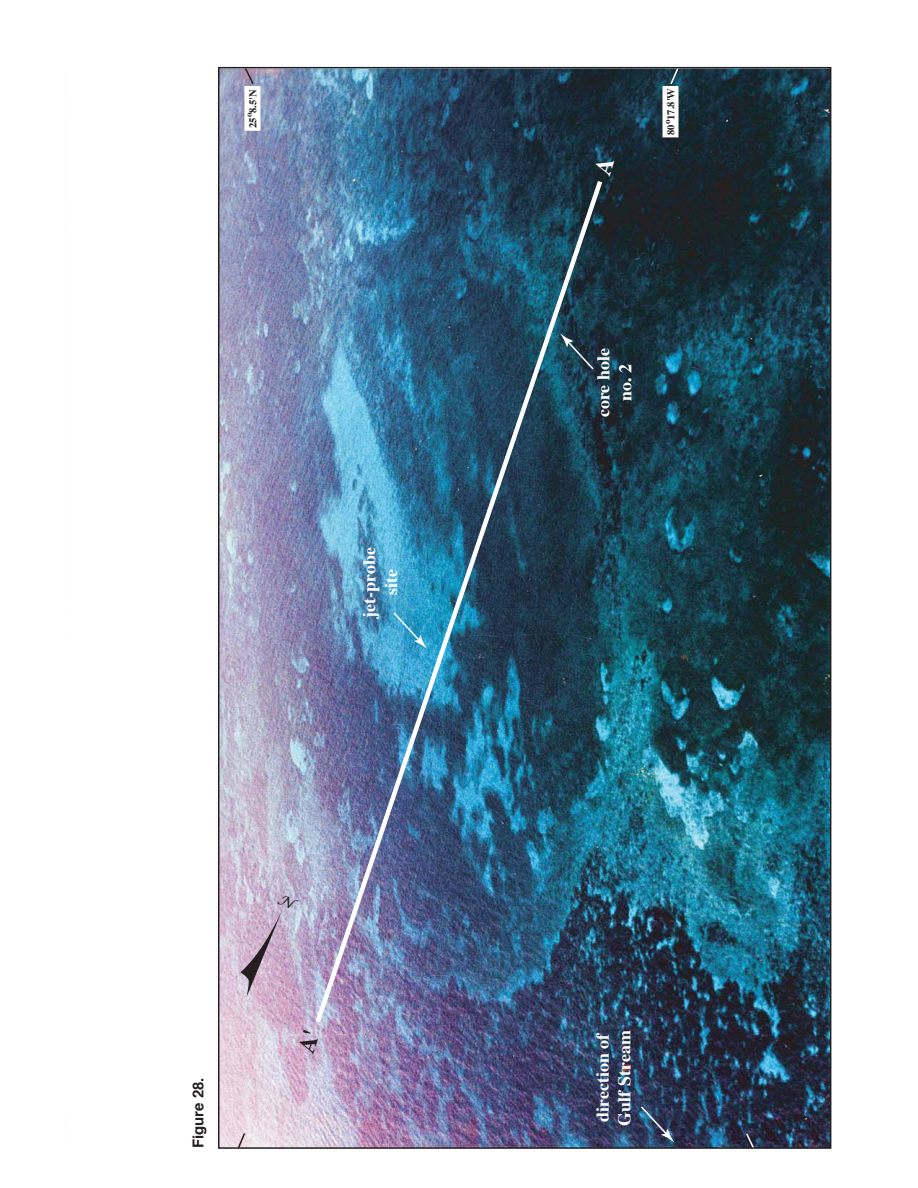
<style>
.page{position:relative;width:918px;height:1188px;background:#fff}
.page>*{position:absolute;margin:0;border:0;box-sizing:border-box;transform-origin:0 0}
.t1{font:700 18px/21.8px "Times";color:#fff;text-align:center}
.t2{font:700 15px "Helvetica";color:#231f20}
.t3{font:700 10.5px "Times";color:#231f20}
</style>
<div class="page">
<img style="left:221px;top:70px;width:607px;height:1076px">
<img style="left:313px;top:177px;width:292px;height:849px">
<svg style="left:560px;top:334px;width:35px;height:36px"></svg>
<svg style="left:393px;top:612px;width:34px;height:37px"></svg>
<svg style="left:237px;top:1132px;width:9px;height:14px"></svg>
<svg style="left:670px;top:70px;width:9px;height:15px"></svg>
<div style="left:663px;top:86px;width:16px;height:51px;background:#fff"></div>
<svg style="left:244px;top:70px;width:11px;height:15px"></svg>
<svg style="left:745px;top:1132px;width:13px;height:14px"></svg>
<div style="left:244px;top:86px;width:16px;height:45px;background:#fff"></div>
<svg style="left:640px;top:1105px;width:34px;height:37px"></svg>
<svg style="left:297px;top:1029px;width:21px;height:26px"></svg>
<svg style="left:593px;top:156px;width:21px;height:21px"></svg>
<svg style="left:240px;top:894px;width:59px;height:103px;background:#bfaac2"></svg>
<p class="t3" style="left:243px;top:128px;width:40px;rotate:-90deg">52 <sup>o</sup> N'5.8</p>
<p class="t1" style="left:357px;top:618px;width:72px;rotate:-90deg">eborp- t ej<br>etis</p>
<p class="t2" style="left:185px;top:1148px;width:72px;rotate:-90deg">F gi u er . 82</p>
<p class="t3" style="left:661px;top:135px;width:48px;rotate:-90deg">08 <sup>o</sup> W'8.71</p>
<p class="t1" style="left:591px;top:417px;width:71px;rotate:-90deg">eroc eloh</p>
<p class="t1" style="left:613px;top:401px;width:39px;rotate:-90deg">2. on</p>
<p class="t1" style="left:590px;top:1126px;width:97px;text-align:left;rotate:-90deg">noi tcerid fo<br>G maertSf lu</p>
</div>
